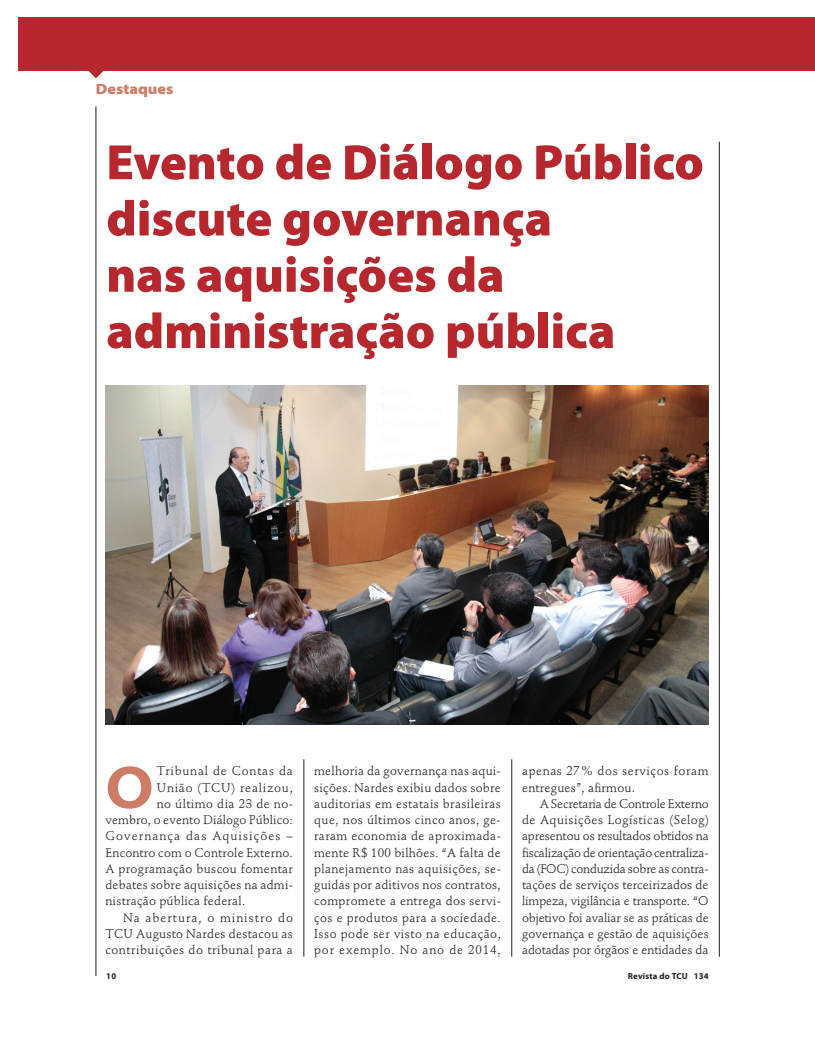
<style>
.page{position:relative;width:815px;height:1063px;background:#fff}
.page>*{position:absolute;margin:0;border:0;box-sizing:border-box;transform-origin:0 0}
.t1{font:700 semi-expanded 60.75px "Myriad Pro";color:#cf7c67}
.t2{font:900 50px/56.2px "Myriad Pro";color:#b7282e}
.t3{font:900 semi-expanded 15px "Myriad Pro";color:#cf7c67}
.t4{font:12.5px/16.2px "Stempel Schneidler Std";letter-spacing:.03em;color:#231f20;text-align:justify}
.t5{font:12.5px "Stempel Schneidler Std";letter-spacing:.01em;color:#231f20}
.t6{font:12.5px "Stempel Schneidler Std";letter-spacing:.085em;color:#231f20}
.t7{font:12.5px "Stempel Schneidler Std";letter-spacing:.08em;color:#231f20}
.t8{font:12.5px "Stempel Schneidler Std";letter-spacing:.06em;color:#231f20}
.t9{font:12.5px "Stempel Schneidler Std";letter-spacing:.065em;color:#231f20}
.t10{font:700 8.75px "Myriad Pro";letter-spacing:.02em;color:#231f20}
</style>
<div class="page">
<svg style="left:88px;top:71px;width:15px;height:7px"></svg>
<div style="left:18px;top:18px;width:762px;height:53px;background:#b7282e"></div>
<div style="left:780px;top:18px;width:35px;height:53px;background:#b7282e"></div>
<hr style="left:96px;top:106px;width:1px;height:870px;background:#231f20">
<hr style="left:719px;top:142px;width:1px;height:815px;background:#231f20">
<hr style="left:511px;top:759px;width:1px;height:198px;background:#231f20">
<hr style="left:304px;top:759px;width:1px;height:198px;background:#231f20">
<img style="left:105px;top:385px;width:604px;height:339px">
<p class="t3" style="left:96px;top:81px;width:79px">Destaques</p>
<h2 class="t2" style="left:106px;top:135px;width:599px">Evento de Diálogo Público discute governança<br>nas aquisições da administração pública</h2>
<h1 class="t1" style="left:105px;top:753px;width:50px">O</h1>
<p class="t9" style="left:157px;top:764px;width:138px">Tribunal de Contas da</p>
<p class="t8" style="left:157px;top:780px;width:138px">União (TCU) realizou,</p>
<p class="t4" style="left:157px;top:796px;width:138px">no último dia 23 de no-</p>
<p class="t5" style="left:105px;top:813px;width:189px">vembro, o evento Diálogo Público:</p>
<p class="t6" style="left:105px;top:829px;width:189px">Governança das Aquisições –</p>
<p class="t4" style="left:105px;top:845px;width:189px">Encontro com o Controle Externo.</p>
<p class="t4" style="left:105px;top:861px;width:189px">A programação buscou fomentar</p>
<p class="t4" style="left:105px;top:877px;width:189px">debates sobre aquisições na admi-</p>
<p class="t4" style="left:105px;top:893px;width:141px">nistração pública federal.</p>
<p class="t7" style="left:123px;top:910px;width:171px">Na abertura, o ministro do</p>
<p class="t4" style="left:105px;top:926px;width:189px">TCU Augusto Nardes destacou as</p>
<p class="t4" style="left:105px;top:942px;width:189px">contribuições do tribunal para a</p>
<p class="t4" style="left:314px;top:763px;width:188px">melhoria da governança nas aqui&shy;sições. Nardes exibiu dados sobre auditorias em estatais brasileiras que, nos últimos cinco anos, ge&shy;raram economia de aproximada&shy;mente R$ 100 bilhões. “A falta de planejamento nas aquisições, se&shy;guidas por aditivos nos contratos, compromete a entrega dos servi&shy;ços e produtos para a sociedade.<br>Isso pode ser visto na educação, por exemplo. No ano de 2014,</p>
<p class="t4" style="left:522px;top:763px;width:188px">apenas 27% dos serviços foram entregues”, afirmou.</p>
<p class="t4" style="left:522px;top:796px;width:188px;text-indent:18px">A Secretaria de Controle Externo de Aquisições Logísticas (Selog) apresentou os resultados obtidos na fiscalização de orientação centraliza&shy;da (FOC) conduzida sobre as contra&shy;tações de serviços terceirizados de limpeza, vigilância e transporte. “O objetivo foi avaliar se as práticas de governança e gestão de aquisições adotadas por órgãos e entidades da</p>
<p class="t10" style="left:106px;top:972px;width:11px">10</p>
<p class="t10" style="left:628px;top:972px;width:82px">Revista do TCU 134</p>
</div>
